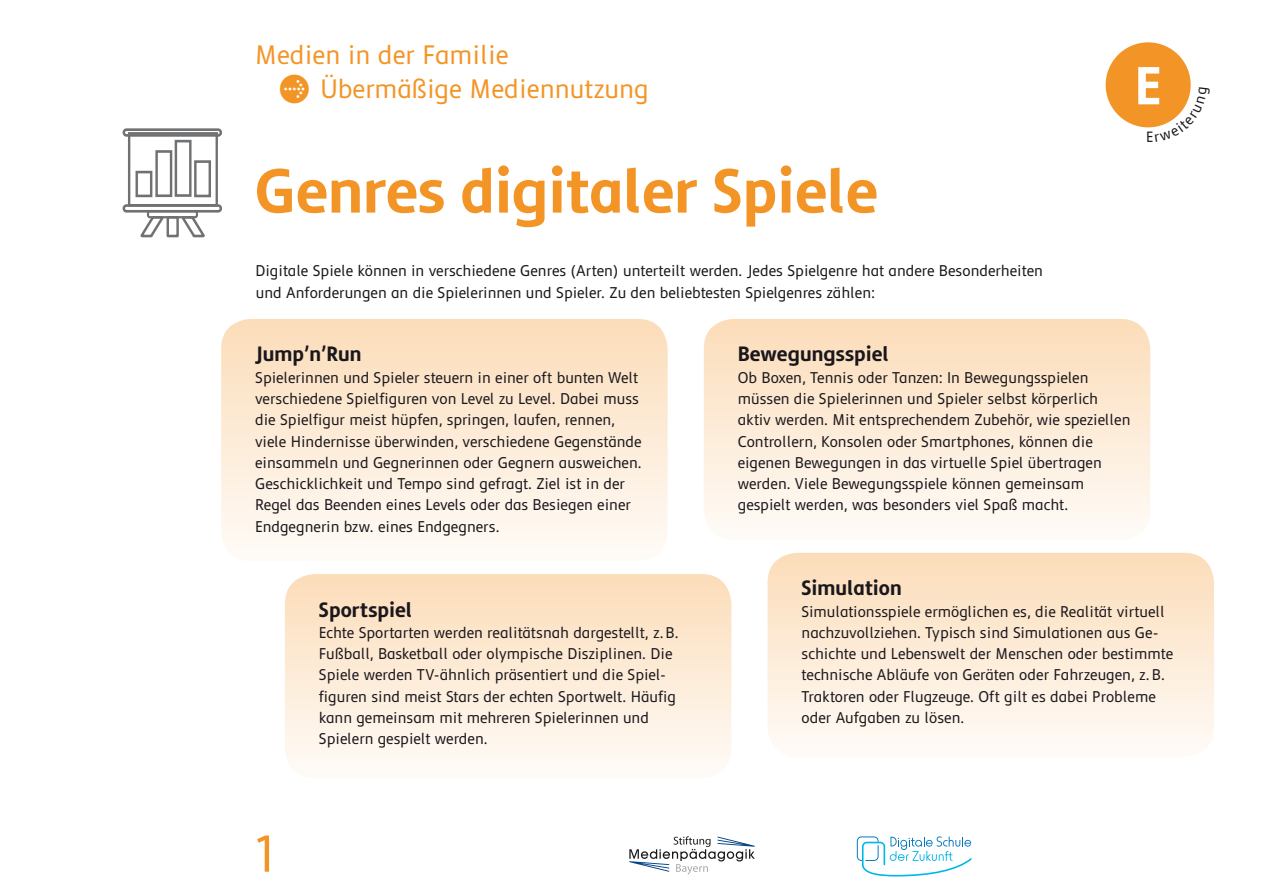
<style>
.page{position:relative;width:1263px;height:893px;background:#fff}
.page>*{position:absolute;margin:0;border:0;box-sizing:border-box;transform-origin:0 0}
.t1{font:700 63px "Semikolon Plus";color:#f39526}
.t2{font:54px "Semikolon Plus";color:#f39526}
.t3{font:700 54px "Semikolon Plus";color:#fff}
.t4{font:27px "Semikolon Plus";letter-spacing:.005em;color:#f39526}
.t5{font:700 21px "Semikolon Plus";letter-spacing:.005em;color:#1a171c}
.t6{font:15.75px/21.3px "Semikolon Plus";letter-spacing:.005em;color:#1a171c}
.s1{font-family:"Button Bonus Circle Negative";font-size:36px}
</style>
<div class="page">
<div style="left:767px;top:553px;width:447px;height:204px;background:linear-gradient(to bottom,#fcdcb9,#fefbf7);border-radius:30px"></div>
<div style="left:704px;top:319px;width:446px;height:221px;background:linear-gradient(to bottom,#fcdcb9,#fefbf8);border-radius:30px"></div>
<div style="left:285px;top:574px;width:446px;height:204px;background:linear-gradient(to bottom,#fcdcb9,#fefbf7);border-radius:30px"></div>
<svg style="left:629px;top:836px;width:126px;height:38px"></svg>
<svg style="left:857px;top:836px;width:115px;height:40px"></svg>
<div style="left:1106px;top:42px;width:85px;height:85px;background:#f39526;border-radius:50%"></div>
<svg style="left:123px;top:128px;width:99px;height:109px"></svg>
<div style="left:221px;top:319px;width:447px;height:242px;background:linear-gradient(to bottom,#fcdcb9,#fefbf7);border-radius:30px"></div>
<svg style="left:1147px;top:87px;width:44px;height:41px"></svg>
<p class="t4" style="left:255px;top:40px;width:255px">Medien in der Familie</p>
<p class="t4" style="left:276px;top:75px;width:374px"><span class="s1">A</span> Übermäßige Mediennutzung</p>
<p class="t3" style="left:1134px;top:55px;width:28px">E</p>
<p class="t1" style="left:255px;top:155px;width:625px">Genres digitaler Spiele</p>
<p class="t6" style="left:256px;top:261px;width:789px">Digitale Spiele können in verschiedene Genres (Arten) unterteilt werden. Jedes Spielgenre hat andere Besonderheiten und Anforderungen an die Spielerinnen und Spieler. Zu den beliebtesten Spielgenres zählen:</p>
<p class="t5" style="left:255px;top:342px;width:108px">Jump’n’Run</p>
<p class="t6" style="left:255px;top:367px;width:388px">Spielerinnen und Spieler steuern in einer oft bunten Welt verschiedene Spielfiguren von Level zu Level. Dabei muss die Spielfigur meist hüpfen, springen, laufen, rennen, viele Hindernisse überwinden, verschiedene Gegenstände einsammeln und Gegnerinnen oder Gegnern ausweichen.<br>Geschicklichkeit und Tempo sind gefragt. Ziel ist in der Regel das Beenden eines Levels oder das Besiegen einer Endgegnerin bzw. eines Endgegners.</p>
<p class="t5" style="left:738px;top:342px;width:153px">Bewegungsspiel</p>
<p class="t6" style="left:738px;top:367px;width:394px">Ob Boxen, Tennis oder Tanzen: In Bewegungsspielen müssen die Spielerinnen und Spieler selbst körperlich aktiv werden. Mit entsprechendem Zubehör, wie speziellen Controllern, Konsolen oder Smartphones, können die eigenen Bewegungen in das virtuelle Spiel übertragen werden. Viele Bewegungsspiele können gemeinsam gespielt werden, was besonders viel Spaß macht.</p>
<p class="t2" style="left:255px;top:825px;width:23px">1</p>
<p class="t5" style="left:319px;top:597px;width:95px">Sportspiel</p>
<p class="t6" style="left:319px;top:622px;width:361px">Echte Sportarten werden realitätsnah dargestellt, z.B.<br>Fußball, Basketball oder olympische Disziplinen. Die Spiele werden TV-ähnlich präsentiert und die Spiel&shy;figuren sind meist Stars der echten Sportwelt. Häufig kann gemeinsam mit mehreren Spielerinnen und Spielern gespielt werden.</p>
<p class="t5" style="left:801px;top:576px;width:102px">Simulation</p>
<p class="t6" style="left:801px;top:601px;width:373px">Simulationsspiele ermöglichen es, die Realität virtuell nachzuvollziehen. Typisch sind Simulationen aus Ge&shy;schichte und Lebenswelt der Menschen oder bestimmte technische Abläufe von Geräten oder Fahrzeugen, z.B.<br>Traktoren oder Flugzeuge. Oft gilt es dabei Probleme oder Aufgaben zu lösen.</p>
</div>
